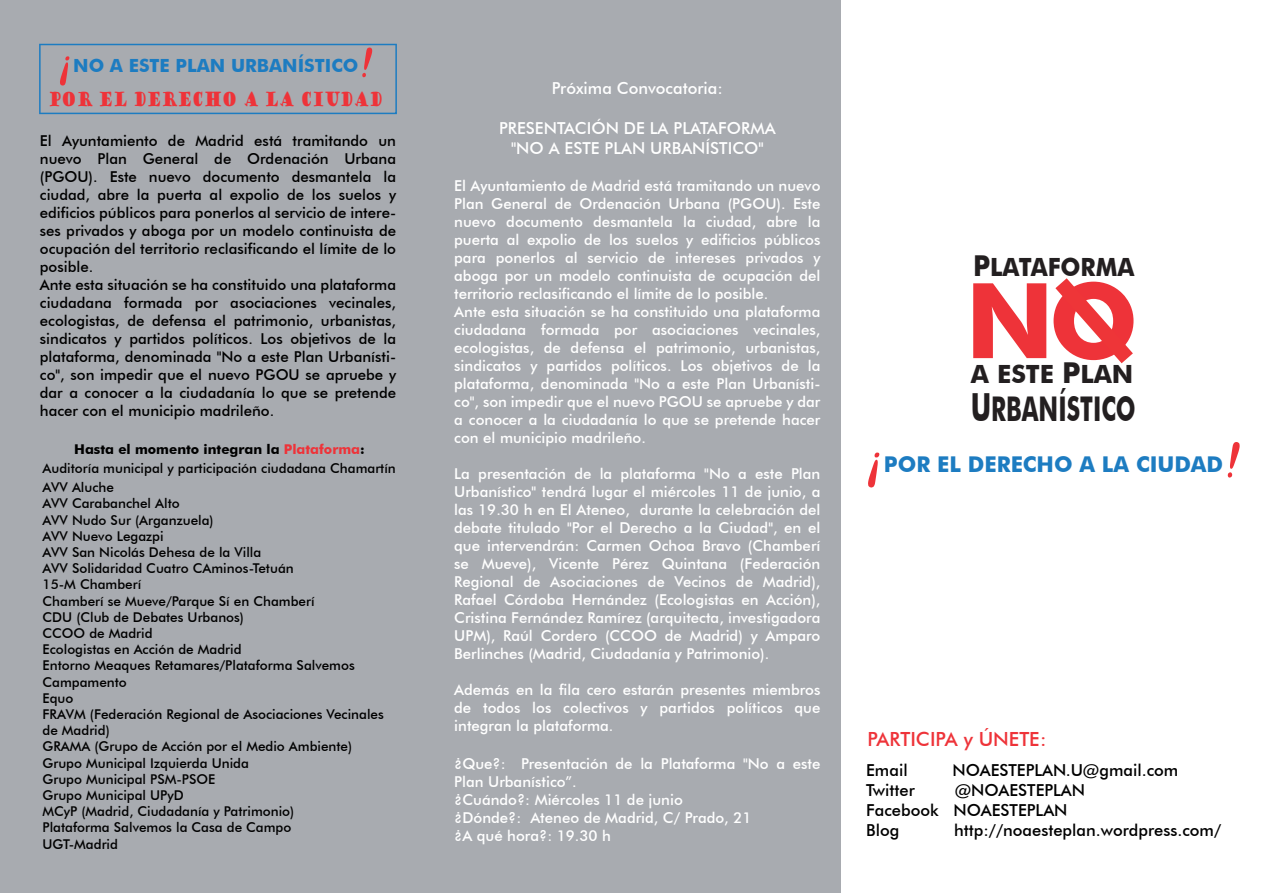
<style>
.page{position:relative;width:1263px;height:893px;background:#fff}
.page>*{position:absolute;margin:0;border:0;box-sizing:border-box;transform-origin:0 0}
.t1{font:700 104.55px "Futura BT";color:#ee3339}
.t2{font:700 34.05px "Futura BT";color:#231f20;scale:.68 1}
.t3{font:700 25.05px "Futura BT";color:#231f20;scale:.94 1}
.t4{font:700 25.05px "Futura BT";color:#231f20}
.t5{font:700 21.75px "Futura BT";color:#1d7cc1}
.t6{font:500 19.5px "Futura BT";color:#ee3339}
.t7{font:19.05px "Goudy Stout";color:#ee3339;scale:.63 1}
.t8{font:700 18.15px "Futura BT";color:#1d7cc1}
.t9{font:500 16.5px/19.8px "Futura BT";color:#000}
.t10{font:500 16.5px/19.8px "Futura BT";color:#fff;text-align:center}
.t11{font:500 15px/18px "Futura BT";color:#fff}
.t12{font:500 15px/18px "Futura BT";color:#000}
.t13{font:500 13.5px/16.2px "Futura BT";color:#000}
.s1{font-weight:700}
.s2{font-weight:700;color:#ee3339}
.s3{font-size:28.8px}
.s4{font-size:38.7px}
</style>
<div class="page">
<div style="left:0;top:0;width:842px;height:893px;background:#a8abb0"></div>
<svg style="left:39px;top:44px;width:358px;height:70px"></svg>
<svg style="left:1228px;top:442px;width:12px;height:36px"></svg>
<svg style="left:868px;top:452px;width:11px;height:36px"></svg>
<svg style="left:1055px;top:278px;width:78px;height:85px"></svg>
<p class="t8" style="left:73px;top:55px;width:287px">NO A ESTE PLAN URBANÍSTICO</p>
<p class="t7" style="left:49px;top:86px;width:532px">POR EL DERECHO A LA CIUDAD</p>
<p class="t12" style="left:40px;top:131px;width:358px">El Ayuntamiento de Madrid está tramitando un nuevo Plan General de Ordenación Urbana (PGOU). Este nuevo documento desmantela la ciudad, abre la puerta al expolio de los suelos y edificios públicos para ponerlos al servicio de intere&shy;ses privados y aboga por un modelo continuista de ocupación del territorio reclasificando el límite de lo posible.<br>Ante esta situación se ha constituido una plataforma ciudadana formada por asociaciones vecinales, ecologistas, de defensa el patrimonio, urbanistas, sindicatos y partidos políticos. Los objetivos de la plataforma, denominada "No a este Plan Urbanísti&shy;co", son impedir que el nuevo PGOU se apruebe y dar a conocer a la ciudadanía lo que se pretende hacer con el municipio madrileño.</p>
<p class="t13" style="left:43px;top:439px;width:355px;line-height:19.2px;text-indent:32px"><span class="s1">Hasta el momento integran la</span> <span class="s2">Plataforma</span><span class="s1">:<br></span>Auditoría municipal y participación ciudadana Chamartín<br>AVV Aluche</p>
<p class="t13" style="left:43px;top:495px;width:343px">AVV Carabanchel Alto<br>AVV Nudo Sur (Arganzuela)<br>AVV Nuevo Legazpi<br>AVV San Nicolás Dehesa de la Villa<br>AVV Solidaridad Cuatro CAminos-Tetuán<br>15-M Chamberí<br>Chamberí se Mueve/Parque Sí en Chamberí<br>CDU (Club de Debates Urbanos)<br>CCOO de Madrid<br>Ecologistas en Acción de Madrid<br>Entorno Meaques Retamares/Plataforma Salvemos<br>Campamento<br>Equo<br>FRAVM (Federación Regional de Asociaciones Vecinales de Madrid)<br>GRAMA (Grupo de Acción por el Medio Ambiente)<br>Grupo Municipal Izquierda Unida<br>Grupo Municipal PSM-PSOE<br>Grupo Municipal UPyD<br>MCyP (Madrid, Ciudadanía y Patrimonio)<br>Plataforma Salvemos la Casa de Campo<br>UGT-Madrid</p>
<p class="t10" style="left:552px;top:78px;width:173px">Próxima Convocatoria:</p>
<p class="t10" style="left:499px;top:118px;width:278px">PRESENTACIÓN DE LA PLATAFORMA "NO A ESTE PLAN URBANÍSTICO"</p>
<p class="t11" style="left:454px;top:177px;width:368px">El Ayuntamiento de Madrid está tramitando un nuevo Plan General de Ordenación Urbana (PGOU). Este nuevo documento desmantela la ciudad, abre la puerta al expolio de los suelos y edificios públicos para ponerlos al servicio de intereses privados y aboga por un modelo continuista de ocupación del territorio reclasificando el límite de lo posible.<br>Ante esta situación se ha constituido una plataforma ciudadana formada por asociaciones vecinales, ecologistas, de defensa el patrimonio, urbanistas, sindicatos y partidos políticos. Los objetivos de la plataforma, denominada "No a este Plan Urbanísti&shy;co", son impedir que el nuevo PGOU se apruebe y dar a conocer a la ciudadanía lo que se pretende hacer con el municipio madrileño.</p>
<p class="t11" style="left:454px;top:465px;width:368px;text-align:justify">La presentación de la plataforma "No a este Plan Urbanístico" tendrá lugar el miércoles 11 de junio, a las 19.30 h en El Ateneo, durante la celebración del debate titulado "Por el Derecho a la Ciudad", en el que intervendrán: Carmen Ochoa Bravo (Chamberí se Mueve), Vicente Pérez Quintana (Federación Regional de Asociaciones de Vecinos de Madrid), Rafael Córdoba Hernández (Ecologistas en Acción), Cristina Fernández Ramírez (arquitecta, investigadora UPM), Raúl Cordero (CCOO de Madrid) y Amparo Berlinches (Madrid, Ciudadanía y Patrimonio).</p>
<p class="t11" style="left:454px;top:681px;width:368px;text-align:justify">Además en la fila cero estarán presentes miembros de todos los colectivos y partidos políticos que integran la plataforma.</p>
<p class="t11" style="left:454px;top:755px;width:368px">¿Que?: Presentación de la Plataforma "No a este<br>Plan Urbanístico”.<br>¿Cuándo?: Miércoles 11 de junio<br>¿Dónde?: Ateneo de Madrid, C/ Prado, 21<br>¿A qué hora?: 19.30 h</p>
<p class="t3" style="left:973px;top:252px;width:173px"><span class="s3">P</span>LATAFORMA</p>
<p class="t1" style="left:965px;top:257px;width:175px">NO</p>
<p class="t4" style="left:971px;top:359px;width:164px">A ESTE <span class="s3">P</span>LAN</p>
<p class="t2" style="left:971px;top:388px;width:244px"><span class="s4">U</span>RBANÍSTICO</p>
<p class="t5" style="left:884px;top:451px;width:341px">POR EL DERECHO A LA CIUDAD</p>
<p class="t6" style="left:867px;top:727px;width:181px">PARTICIPA y ÚNETE:</p>
<p class="t9" style="left:866px;top:760px;width:43px">Email</p>
<p class="t9" style="left:952px;top:760px;width:227px">NOAESTEPLAN.U@gmail.com</p>
<p class="t9" style="left:866px;top:780px;width:50px">Twitter</p>
<p class="t9" style="left:866px;top:780px;width:220px;text-indent:89px">@NOAESTEPLAN<br>Facebook NOAESTEPLAN<br>Blog</p>
<p class="t9" style="left:954px;top:820px;width:269px">http://noaesteplan.wordpress.com/</p>
</div>
